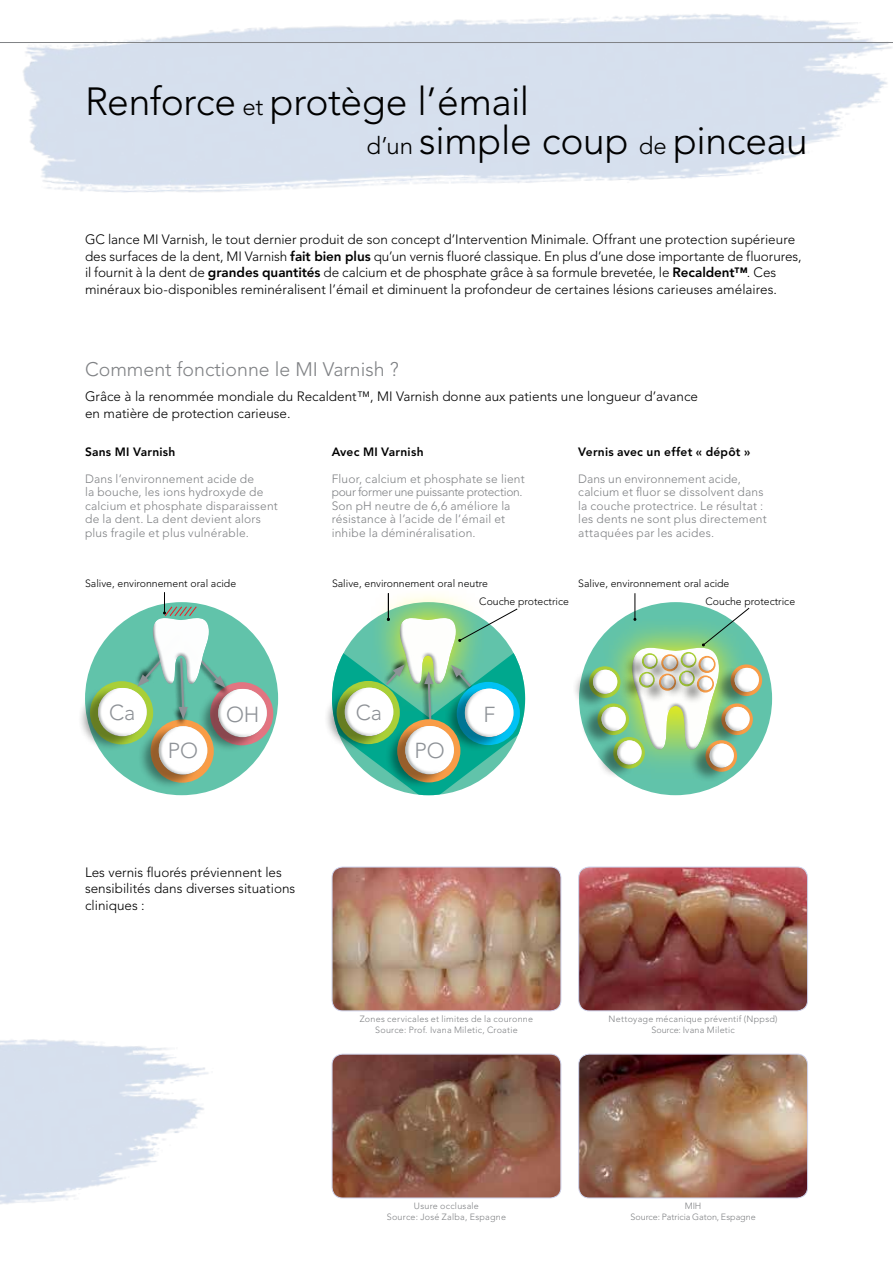
<style>
.page{position:relative;width:893px;height:1263px;background:#fff}
.page>*{position:absolute;margin:0;border:0;box-sizing:border-box;transform-origin:0 0}
.t1{font:300 39px/39px "Avenir LT Std";letter-spacing:-.01em;color:#000}
.t2{font:300 21.6px "Avenir LT Std";color:#8e9297}
.t3{font:300 19.5px "Avenir LT Std";color:#808285}
.t4{font:300 13.5px/16.5px "Avenir LT Std";color:#000}
.t5{font:300 12px/13.5px "Avenir LT Std";letter-spacing:.015em;color:#808285}
.t6{font:800 12px "Avenir LT Std";letter-spacing:.02em;color:#000}
.t7{font:300 10.5px/18.6px "Avenir LT Std";color:#000}
.t8{font:300 9px/10.5px "Avenir LT Std";letter-spacing:.025em;color:#808285;text-align:center}
.t9{font:300 9px/10.5px "Avenir LT Std";letter-spacing:-.005em;color:#808285;text-align:center}
.s1{font-size:24px}
.s2{font-weight:800}
</style>
<div class="page">
<svg style="left:0;top:42px;width:893px;height:25px"></svg>
<img style="left:580px;top:867px;width:227px;height:144px">
<div style="left:578px;top:867px;width:230px;height:144px;border:1px solid #cdd1ea;border-radius:11px"></div>
<img style="left:332px;top:867px;width:229px;height:144px">
<div style="left:332px;top:867px;width:229px;height:144px;border:1px solid #cdd1ea;border-radius:11px"></div>
<img style="left:0;top:1039px;width:208px;height:165px">
<div style="left:85px;top:602px;width:193px;height:193px;background:#61c3aa;border-radius:50%"></div>
<div style="left:210px;top:682px;width:63px;height:63px;background:#e27581;border-radius:50%"></div>
<div style="left:197px;top:688px;width:65px;height:64px;background:#000;opacity:.4"></div>
<div style="left:235px;top:687px;width:32px;height:53px;background:#fff;opacity:.75"></div>
<div style="left:216px;top:687px;width:40px;height:53px;background:#a7acac;opacity:.75"></div>
<div style="left:138px;top:725px;width:64px;height:65px;background:#000;opacity:.4"></div>
<div style="left:175px;top:725px;width:32px;height:52px;background:#fff;opacity:.75"></div>
<div style="left:156px;top:725px;width:40px;height:52px;background:#a7acac;opacity:.75"></div>
<div style="left:77px;top:687px;width:65px;height:64px;background:#000;opacity:.4"></div>
<div style="left:96px;top:686px;width:40px;height:53px;background:#a7acac;opacity:.75"></div>
<svg style="left:98px;top:628px;width:155px;height:132px"></svg>
<div style="left:151px;top:617px;width:59px;height:67px;background:#fff;opacity:.75"></div>
<div style="left:150px;top:621px;width:57px;height:65px;background:#8e9297;opacity:.75"></div>
<div style="left:324px;top:687px;width:64px;height:64px;background:#000;opacity:.4"></div>
<div style="left:579px;top:602px;width:193px;height:193px;background:#61c3aa;border-radius:50%"></div>
<svg style="left:602px;top:618px;width:147px;height:160px;fill:#6ac5a1"></svg>
<div style="left:632px;top:647px;width:88px;height:102px;background:#fff;opacity:.75"></div>
<div style="left:630px;top:652px;width:86px;height:100px;background:#8e9297;opacity:.75"></div>
<svg style="left:730px;top:664px;width:32px;height:32px"></svg>
<div style="left:714px;top:667px;width:40px;height:40px;background:#000;opacity:.4"></div>
<div style="left:743px;top:667px;width:17px;height:27px;background:#fff;opacity:.75"></div>
<div style="left:733px;top:667px;width:21px;height:27px;background:#a7acac;opacity:.75"></div>
<svg style="left:589px;top:666px;width:32px;height:32px"></svg>
<div style="left:572px;top:669px;width:40px;height:40px;background:#000;opacity:.4"></div>
<div style="left:602px;top:669px;width:16px;height:27px;background:#fff;opacity:.75"></div>
<div style="left:591px;top:669px;width:21px;height:27px;background:#a7acac;opacity:.75"></div>
<svg style="left:597px;top:703px;width:32px;height:32px"></svg>
<div style="left:581px;top:706px;width:40px;height:40px;background:#000;opacity:.4"></div>
<div style="left:610px;top:706px;width:17px;height:27px;background:#fff;opacity:.75"></div>
<div style="left:600px;top:706px;width:21px;height:27px;background:#a7acac;opacity:.75"></div>
<svg style="left:613px;top:737px;width:32px;height:32px"></svg>
<div style="left:596px;top:740px;width:40px;height:40px;background:#000;opacity:.4"></div>
<div style="left:626px;top:740px;width:16px;height:27px;background:#fff;opacity:.75"></div>
<div style="left:615px;top:740px;width:21px;height:27px;background:#a7acac;opacity:.75"></div>
<svg style="left:721px;top:703px;width:32px;height:32px"></svg>
<div style="left:704px;top:706px;width:40px;height:40px;background:#000;opacity:.4"></div>
<div style="left:734px;top:706px;width:16px;height:27px;background:#fff;opacity:.75"></div>
<div style="left:723px;top:706px;width:21px;height:27px;background:#a7acac;opacity:.75"></div>
<svg style="left:705px;top:740px;width:32px;height:32px"></svg>
<div style="left:689px;top:743px;width:40px;height:40px;background:#000;opacity:.4"></div>
<svg style="left:710px;top:738px;width:19px;height:5px"></svg>
<div style="left:718px;top:743px;width:17px;height:27px;background:#fff;opacity:.75"></div>
<div style="left:708px;top:743px;width:21px;height:27px;background:#a7acac;opacity:.75"></div>
<div style="left:623px;top:654px;width:28px;height:28px;background:#000;opacity:.4"></div>
<div style="left:620px;top:673px;width:28px;height:27px;background:#000;opacity:.4"></div>
<div style="left:640px;top:675px;width:29px;height:28px;background:#000;opacity:.4"></div>
<div style="left:658px;top:675px;width:14px;height:16px;background:#c2c2c0"></div>
<div style="left:662px;top:653px;width:27px;height:27px;background:#fefefd"></div>
<div style="left:687px;top:652px;width:8px;height:15px;background:#e7f1c6"></div>
<div style="left:680px;top:652px;width:13px;height:15px;background:#a7acac;opacity:.75"></div>
<div style="left:660px;top:671px;width:28px;height:28px;background:#000;opacity:.4"></div>
<svg style="left:698px;top:656px;width:18px;height:17px"></svg>
<div style="left:678px;top:676px;width:29px;height:29px;background:#000;opacity:.4"></div>
<svg style="left:636px;top:654px;width:78px;height:36px"></svg>
<div style="left:703px;top:677px;width:10px;height:16px;background:#fff;opacity:.75"></div>
<div style="left:696px;top:677px;width:14px;height:16px;background:#a7acac;opacity:.75"></div>
<img style="left:580px;top:1054px;width:227px;height:144px">
<div style="left:578px;top:1054px;width:230px;height:144px;border:1px solid #cdd1ea;border-radius:11px"></div>
<img style="left:332px;top:1054px;width:229px;height:144px">
<div style="left:332px;top:1054px;width:229px;height:144px;border:1px solid #cdd1ea;border-radius:11px"></div>
<svg style="left:163px;top:592px;width:34px;height:24px"></svg>
<svg style="left:633px;top:593px;width:3px;height:28px"></svg>
<svg style="left:702px;top:607px;width:48px;height:40px"></svg>
<svg style="left:332px;top:593px;width:193px;height:202px"></svg>
<h1 class="t1" style="left:367px;top:82px;width:443px;text-indent:-282px">Renforce <span class="s1">et</span> protège l’émail<br><span class="s1">d’un</span> simple coup <span class="s1">de</span> pinceau</h1>
<p class="t4" style="left:85px;top:231px;width:718px">GC lance MI Varnish, le tout dernier produit de son concept d’Intervention Minimale. Offrant une protection supérieure des surfaces de la dent, MI Varnish <span class="s2">fait bien plus</span> qu’un vernis fluoré classique. En plus d’une dose importante de fluorures, il fournit à la dent de <span class="s2">grandes quantités</span> de calcium et de phosphate grâce à sa formule brevetée, le <span class="s2">Recaldent™</span>. Ces minéraux bio-disponibles reminéralisent l’émail et diminuent la profondeur de certaines lésions carieuses amélaires.</p>
<h3 class="t3" style="left:85px;top:358px;width:315px">Comment fonctionne le MI Varnish ?</h3>
<p class="t4" style="left:85px;top:388px;width:614px">Grâce à la renommée mondiale du Recaldent™, MI Varnish donne aux patients une longueur d’avance en matière de protection carieuse.</p>
<p class="t6" style="left:85px;top:444px;width:92px">Sans MI Varnish</p>
<p class="t5" style="left:85px;top:472px;width:194px">Dans l’environnement acide de<br>la bouche, les ions hydroxyde de calcium et phosphate disparaissent de la dent. La dent devient alors plus fragile et plus vulnérable.</p>
<p class="t6" style="left:578px;top:444px;width:174px">Vernis avec un effet « dépôt »</p>
<p class="t5" style="left:578px;top:472px;width:190px">Dans un environnement acide, calcium et fluor se dissolvent dans la couche protectrice. Le résultat : les dents ne sont plus directement attaquées par les acides.</p>
<p class="t7" style="left:705px;top:574px;width:91px;text-indent:-127px">Salive, environnement oral acide<br>Couche protectrice</p>
<p class="t6" style="left:332px;top:444px;width:93px">Avec MI Varnish</p>
<p class="t5" style="left:332px;top:472px;width:195px">Fluor, calcium et phosphate se lient pour former une puissante protection.<br>Son pH neutre de 6,6 améliore la résistance à l’acide de l’émail et inhibe la déminéralisation.</p>
<p class="t7" style="left:85px;top:574px;width:153px">Salive, environnement oral acide</p>
<p class="t7" style="left:479px;top:574px;width:91px;text-indent:-147px">Salive, environnement oral neutre<br>Couche protectrice</p>
<h2 class="t2" style="left:356px;top:700px;width:28px">Ca</h2>
<h2 class="t2" style="left:109px;top:700px;width:28px">Ca</h2>
<h2 class="t2" style="left:483px;top:701px;width:13px">F</h2>
<h2 class="t2" style="left:414px;top:738px;width:32px">PO</h2>
<h2 class="t2" style="left:226px;top:702px;width:35px">OH</h2>
<h2 class="t2" style="left:168px;top:738px;width:32px">PO</h2>
<p class="t4" style="left:85px;top:864px;width:212px">Les vernis fluorés préviennent les sensibilités dans diverses situations cliniques :</p>
<p class="t8" style="left:360px;top:1014px;width:175px">Zones cervicales et limites de la couronne<br>Source: Prof. Ivana Miletic, Croatie</p>
<p class="t8" style="left:387px;top:1201px;width:121px">Usure occlusale<br>Source: José Zalba, Espagne</p>
<p class="t8" style="left:609px;top:1014px;width:170px">Nettoyage mécanique préventif (Nppsd)<br>Source: Ivana Miletic</p>
<p class="t9" style="left:630px;top:1201px;width:127px">MIH<br>Source: Patricia Gaton, Espagne</p>
</div>
